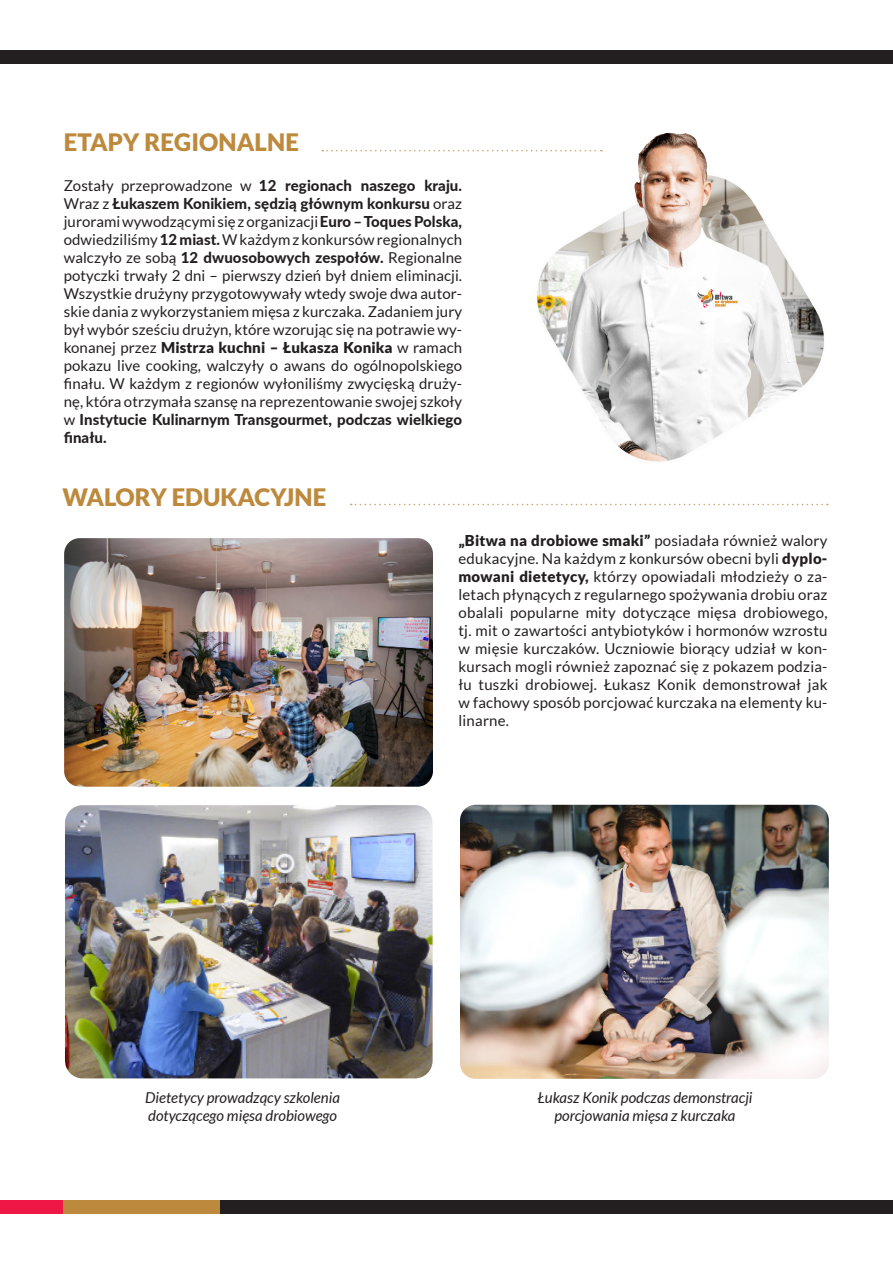
<style>
.page{position:relative;width:893px;height:1263px;background:#fff}
.page>*{position:absolute;margin:0;border:0;box-sizing:border-box;transform-origin:0 0}
.t1{font:900 24px "Lato";color:#bd893d}
.t2{font:15px/18px "Lato";letter-spacing:.01em;color:#231f20;text-align:justify}
.t3{font:italic 15px/18px "Lato";color:#231f20}
.s1{font-weight:800}
.s2{font-weight:900}
</style>
<div class="page">
<div style="left:0;top:1199px;width:64px;height:14px;background:#ed1845"></div>
<div style="left:64px;top:1199px;width:156px;height:14px;background:#bd893d"></div>
<div style="left:0;top:50px;width:893px;height:14px;background:#231f20"></div>
<div style="left:220px;top:1199px;width:673px;height:14px;background:#231f20"></div>
<svg style="left:322px;top:150px;width:211px;height:1px"></svg>
<img style="left:535px;top:133px;width:289px;height:329px">
<img style="left:64px;top:538px;width:369px;height:249px">
<img style="left:65px;top:805px;width:368px;height:273px">
<img style="left:460px;top:805px;width:369px;height:274px">
<svg style="left:351px;top:504px;width:477px;height:1px"></svg>
<h1 class="t1" style="left:64px;top:128px;width:237px">ETAPY REGIONALNE</h1>
<p class="t2" style="left:64px;top:176px;width:400px">Zostały przeprowadzone w <span class="s1">12 regionach naszego kraju.<br></span>Wraz z <span class="s1">Łukaszem Konikiem, sędzią głównym konkursu</span> oraz jurorami wywodzącymi się z organizacji <span class="s1">Euro – Toques Polska, </span>odwiedziliśmy <span class="s1">12 miast.</span> W każdym z konkursów regionalnych walczyło ze sobą <span class="s1">12 dwuosobowych zespołów.</span> Regionalne potyczki trwały 2 dni – pierwszy dzień był dniem eliminacji.<br>Wszystkie drużyny przygotowywały wtedy swoje dwa autor&shy;skie dania z wykorzystaniem mięsa z kurczaka. Zadaniem jury był wybór sześciu drużyn, które wzorując się na potrawie wy&shy;konanej przez <span class="s2">Mistrza kuchni – Łukasza Konika</span> w ramach pokazu live cooking, walczyły o awans do ogólnopolskiego finału. W każdym z regionów wyłoniliśmy zwycięską druży&shy;nę, która otrzymała szansę na reprezentowanie swojej szkoły w <span class="s1">Instytucie Kulinarnym Transgourmet, podczas wielkiego finału.</span></p>
<h1 class="t1" style="left:62px;top:483px;width:265px">WALORY EDUKACYJNE</h1>
<p class="t2" style="left:458px;top:531px;width:370px"><span class="s2">„Bitwa na drobiowe smaki”</span> posiadała również walory edukacyjne. Na każdym z konkursów obecni byli <span class="s2">dyplo&shy;mowani dietetycy,</span> którzy opowiadali młodzieży o za&shy;letach płynących z regularnego spożywania drobiu oraz obalali popularne mity dotyczące mięsa drobiowego, tj. mit o zawartości antybiotyków i hormonów wzrostu w mięsie kurczaków. Uczniowie biorący udział w kon&shy;kursach mogli również zapoznać się z pokazem podzia&shy;łu tuszki drobiowej. Łukasz Konik demonstrował jak w fachowy sposób porcjować kurczaka na elementy ku&shy;linarne.</p>
<p class="t3" style="left:145px;top:1089px;width:196px">Dietetycy prowadzący szkolenia dotyczącego mięsa drobiowego</p>
<p class="t3" style="left:537px;top:1089px;width:217px;text-align:center">Łukasz Konik podczas demonstracji porcjowania mięsa z kurczaka</p>
</div>
